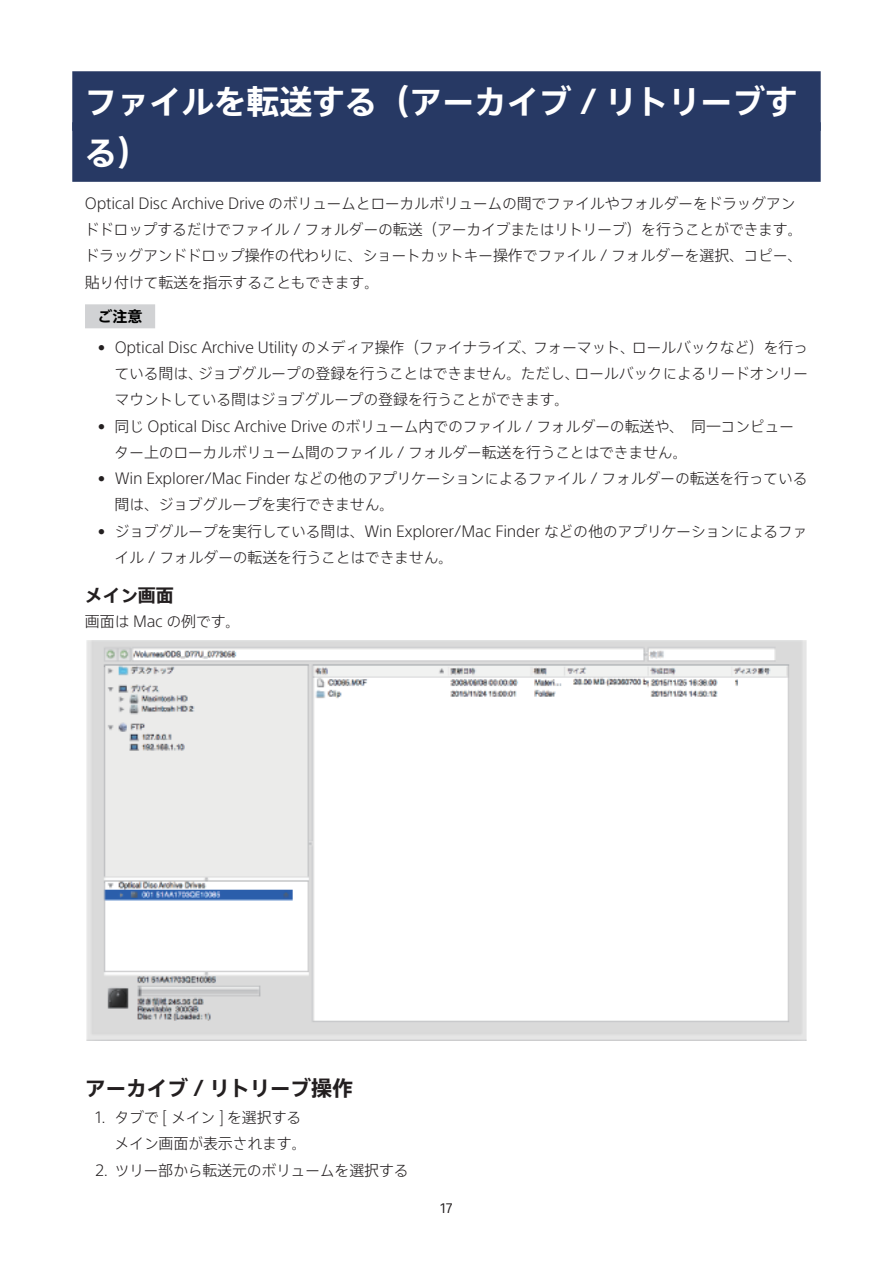
<style>
.page{position:relative;width:893px;height:1263px;background:#fff}
.page>*{position:absolute;margin:0;border:0;box-sizing:border-box;transform-origin:0 0}
.t1{font:700 33px/51px "SST Jp Pro";letter-spacing:-.02em;color:#fff}
.t2{font:700 21px "SST Jp Pro";letter-spacing:-.02em;color:#231f20}
.t3{font:700 18px "SST Jp Pro";letter-spacing:-.015em;color:#231f20}
.t4{font:300 15px/26.2px "SST Jp Pro";letter-spacing:-.02em;color:#231f20}
.t5{font:700 15px "SST Jp Pro";color:#000}
.t6{font:13.5px "SST";color:#231f20}
</style>
<div class="page">
<div style="left:72px;top:71px;width:749px;height:60px;background:#273964"></div>
<div style="left:72px;top:122px;width:749px;height:60px;background:#273964"></div>
<div style="left:85px;top:304px;width:70px;height:24px;background:#d1d2d4"></div>
<img style="left:86px;top:640px;width:721px;height:401px">
<h1 class="t1" style="left:85px;top:76px;width:715px">ファイルを転送する（アーカイブ / リトリーブする）</h1>
<p class="t4" style="left:85px;top:189px;width:720px">Optical Disc Archive Drive のボリュームとローカルボリュームの間でファイルやフォルダーをドラッグアンドドロップするだけでファイル / フォルダーの転送（アーカイブまたはリトリーブ）を行うことができます。ドラッグアンドドロップ操作の代わりに、ショートカットキー操作でファイル / フォルダーを選択、コピー、貼り付けて転送を指示することもできます。</p>
<p class="t5" style="left:98px;top:305px;width:46px">ご注意</p>
<p class="t4" style="left:115px;top:333px;width:695px;text-align:justify;text-indent:-17px">• Optical Disc Archive Utility のメディア操作（ファイナライズ、フォーマット、ロールバックなど）を行っている間は、ジョブグループの登録を行うことはできません。ただし、ロールバックによるリードオンリーマウントしている間はジョブグループの登録を行うことができます。</p>
<p class="t4" style="left:115px;top:412px;width:681px;text-indent:-17px">• 同じ Optical Disc Archive Drive のボリューム内でのファイル / フォルダーの転送や、　同一コンピューター上のローカルボリューム間のファイル / フォルダー転送を行うことはできません。</p>
<p class="t4" style="left:115px;top:464px;width:695px;text-indent:-17px">• Win Explorer/Mac Finder などの他のアプリケーションによるファイル / フォルダーの転送を行っている間は、ジョブグループを実行できません。</p>
<p class="t4" style="left:115px;top:517px;width:694px;text-indent:-17px">• ジョブグループを実行している間は、Win Explorer/Mac Finder などの他のアプリケーションによるファイル / フォルダーの転送を行うことはできません。</p>
<p class="t3" style="left:85px;top:581px;width:90px">メイン画面</p>
<p class="t4" style="left:85px;top:607px;width:157px">画面は Mac の例です。</p>
<h2 class="t2" style="left:85px;top:1072px;width:270px">アーカイブ / リトリーブ操作</h2>
<p class="t4" style="left:115px;top:1103px;width:194px;text-indent:-19px">1. タブで [ メイン ] を選択するメイン画面が表示されます。</p>
<p class="t4" style="left:96px;top:1156px;width:315px">2. ツリー部から転送元のボリュームを選択する</p>
<p class="t6" style="left:440px;top:1200px;width:14px">17</p>
</div>
